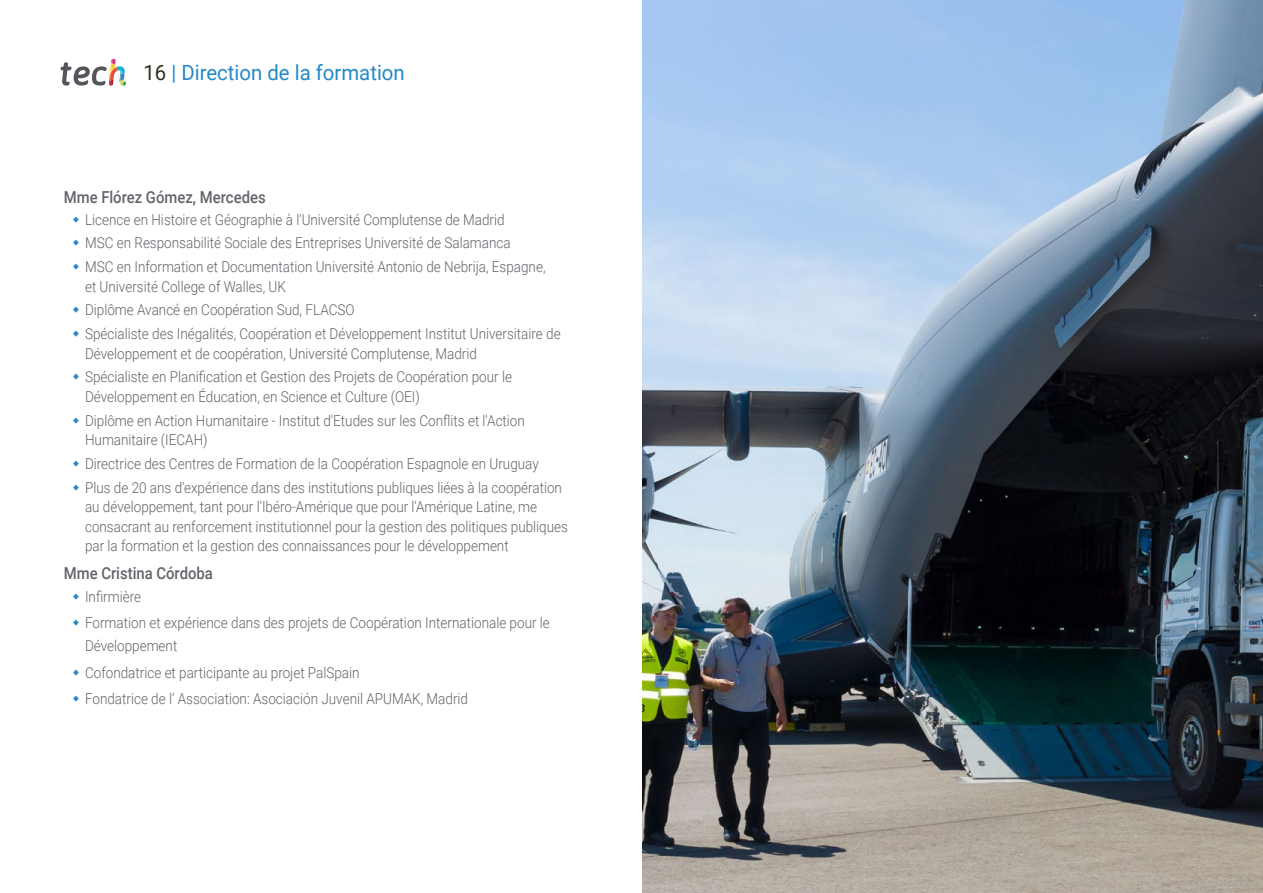
<style>
.page{position:relative;width:1263px;height:893px;background:#fff}
.page>*{position:absolute;margin:0;border:0;box-sizing:border-box;transform-origin:0 0}
.t1{font:21px "Roboto";color:#2488c9}
.t2{font:500 16.5px "Roboto";color:#61646a;scale:.9 1}
.t3{font:300 15px/23.7px "Roboto";color:#61646a;scale:.9 1}
.s1{color:#312e20}
</style>
<div class="page">
<svg style="left:61px;top:59px;width:65px;height:27px"></svg>
<img style="left:642px;top:0;width:621px;height:893px">
<h1 class="t1" style="left:144px;top:57px;width:263px"><span class="s1">16</span> | Direction de la formation</h1>
<p class="t2" style="left:64px;top:186px;width:226px">Mme Flórez Gómez, Mercedes</p>
<p class="t3" style="left:85px;top:207px;width:513px">Licence en Histoire et Géographie à l'Université Complutense de Madrid<br>MSC en Responsabilité Sociale des Entreprises Université de Salamanca<br>MSC en Information et Documentation Université Antonio de Nebrija, Espagne,</p>
<p class="t3" style="left:85px;top:274px;width:530px">et Université College of Walles, UK<br>Diplôme Avancé en Coopération Sud, FLACSO<br>Spécialiste des Inégalités, Coopération et Développement Institut Universitaire de</p>
<p class="t3" style="left:85px;top:341px;width:476px">Développement et de coopération, Université Complutense, Madrid<br>Spécialiste en Planification et Gestion des Projets de Coopération pour le</p>
<p class="t3" style="left:85px;top:384px;width:490px">Développement en Éducation, en Science et Culture (OEI)<br>Diplôme en Action Humanitaire - Institut d'Etudes sur les Conflits et l'Action</p>
<p class="t3" style="left:85px;top:427px;width:531px">Humanitaire (IECAH)<br>Directrice des Centres de Formation de la Coopération Espagnole en Uruguay<br>Plus de 20 ans d'expérience dans des institutions publiques liées à la coopération</p>
<p class="t3" style="left:85px;top:497px;width:538px;line-height:19.5px">au développement, tant pour l'Ibéro-Amérique que pour l'Amérique Latine, me consacrant au renforcement institutionnel pour la gestion des politiques publiques par la formation et la gestion des connaissances pour le développement</p>
<p class="t2" style="left:64px;top:562px;width:167px">Mme Cristina Córdoba</p>
<p class="t3" style="left:85px;top:582px;width:518px;line-height:26.7px">Infirmière<br>Formation et expérience dans des projets de Coopération Internationale pour le</p>
<p class="t3" style="left:85px;top:632px;width:427px;line-height:26.7px">Développement<br>Cofondatrice et participante au projet PalSpain<br>Fondatrice de l’ Association: Asociación Juvenil APUMAK, Madrid</p>
</div>
